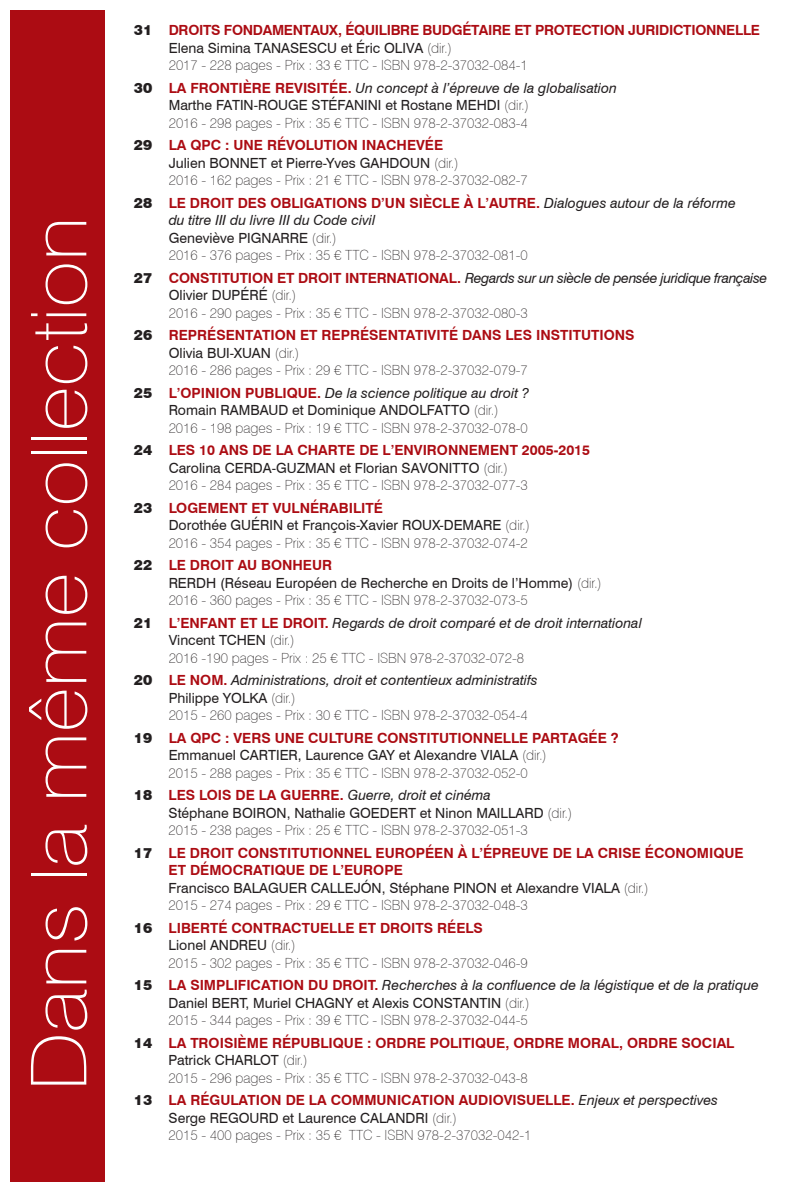
<style>
.page{position:relative;width:794px;height:1191px;background:#fff}
.page>*{position:absolute;margin:0;border:0;box-sizing:border-box;transform-origin:0 0}
.t1{font:100 77px "Swiss 721 BT";letter-spacing:-.01em;color:#fff;scale:1.13 1}
.t2{font:100 14px/17.5px "Swiss 721 BT";color:#231f20}
.t3{font:700 14px/17.5px "Swiss 721 BT";color:#ac0c13}
.t4{font:italic 14px/17.5px "Swiss 721 BT";color:#231f20}
.t5{font:700 14px/17.5px "Swiss 721 BT";letter-spacing:-.02em;color:#ac0c13}
.s1{font-weight:900;color:#231f20}
.s2{font-weight:400;color:#231f20}
.s3{font-weight:100;color:#231f20}
.s4{font-weight:900}
.s5{font-weight:700;color:#ac0c13}
.s6{font-weight:400;font-style:italic}
.s7{font-weight:400}
.s8{font-weight:900;font-style:normal}
.s9{font-weight:700;font-style:normal;color:#ac0c13}
.s10{font-style:normal}
.s11{font-weight:100;font-style:normal}
</style>
<div class="page">
<div style="left:10px;top:10px;width:94px;height:1171px;background:#ac0c13"></div>
<p class="t1" style="left:12px;top:1091px;width:776px;rotate:-90deg">Dans la même collection</p>
<p class="t5" style="left:169px;top:22px;width:593px;text-indent:-35px"><span class="s1">31</span> DROITS FONDAMENTAUX, ÉQUILIBRE BUDGÉTAIRE ET PROTECTION JURIDICTIONNELLE<br><span class="s2">Elena Simina TANASESCU et Éric OLIVA</span> <span class="s3">(dir.)<br>2017 - 228 pages - Prix : 33 € TTC - ISBN 978-2-37032-084-1</span></p>
<p class="t2" style="left:169px;top:79px;width:449px;text-indent:-35px"><span class="s4">30</span> <span class="s5">LA FRONTIÈRE REVISITÉE.</span> <span class="s6">Un concept à l’épreuve de la globalisation<br></span><span class="s7">Marthe FATIN-ROUGE STÉFANINI et Rostane MEHDI</span> (dir.)<br>2016 - 298 pages - Prix : 35 € TTC - ISBN 978-2-37032-083-4</p>
<p class="t2" style="left:169px;top:137px;width:361px;text-indent:-35px"><span class="s4">29</span> <span class="s5">LA QPC : UNE RÉVOLUTION INACHEVÉE<br></span><span class="s7">Julien BONNET et Pierre-Yves GAHDOUN</span> (dir.)<br>2016 - 162 pages - Prix : 21 € TTC - ISBN 978-2-37032-082-7</p>
<p class="t4" style="left:169px;top:194px;width:568px;text-indent:-35px"><span class="s8">28</span> <span class="s9">LE DROIT DES OBLIGATIONS D’UN SIÈCLE À L’AUTRE.</span> Dialogues autour de la réforme du titre III du livre III du Code civil<br><span class="s10">Geneviève PIGNARRE</span> <span class="s11">(dir.)<br>2016 - 376 pages - Prix : 35 € TTC - ISBN 978-2-37032-081-0</span></p>
<p class="t2" style="left:169px;top:269px;width:600px;text-indent:-35px"><span class="s4">27</span> <span class="s5">CONSTITUTION ET DROIT INTERNATIONAL.</span> <span class="s6">Regards sur un siècle de pensée juridique française<br></span><span class="s7">Olivier DUPÉRÉ</span> (dir.)<br>2016 - 290 pages - Prix : 35 € TTC - ISBN 978-2-37032-080-3</p>
<p class="t2" style="left:169px;top:326px;width:467px;text-indent:-35px"><span class="s4">26</span> <span class="s5">REPRÉSENTATION ET REPRÉSENTATIVITÉ DANS LES INSTITUTIONS<br></span><span class="s7">Olivia BUI-XUAN</span> (dir.)<br>2016 - 286 pages - Prix : 29 € TTC - ISBN 978-2-37032-079-7</p>
<p class="t2" style="left:169px;top:384px;width:362px;text-indent:-35px"><span class="s4">25</span> <span class="s5">L’OPINION PUBLIQUE.</span> <span class="s6">De la science politique au droit ?<br></span><span class="s7">Romain RAMBAUD et Dominique ANDOLFATTO</span> (dir.)<br>2016 - 198 pages - Prix : 19 € TTC - ISBN 978-2-37032-078-0</p>
<p class="t2" style="left:169px;top:441px;width:423px;text-indent:-35px"><span class="s4">24</span> <span class="s5">LES 10 ANS DE LA CHARTE DE L’ENVIRONNEMENT 2005-2015<br></span><span class="s7">Carolina CERDA-GUZMAN et Florian SAVONITTO</span> (dir.)<br>2016 - 284 pages - Prix : 35 € TTC - ISBN 978-2-37032-077-3</p>
<p class="t2" style="left:169px;top:499px;width:363px;text-indent:-35px"><span class="s4">23</span> <span class="s5">LOGEMENT ET VULNÉRABILITÉ<br></span><span class="s7">Dorothée GUÉRIN et François-Xavier ROUX-DEMARE</span> (dir.)<br>2016 - 354 pages - Prix : 35 € TTC - ISBN 978-2-37032-074-2</p>
<p class="t2" style="left:169px;top:556px;width:434px;text-indent:-35px"><span class="s4">22</span> <span class="s5">LE DROIT AU BONHEUR<br></span><span class="s7">RERDH (Réseau Européen de Recherche en Droits de l’Homme)</span> (dir.)<br>2016 - 360 pages - Prix : 35 € TTC - ISBN 978-2-37032-073-5</p>
<p class="t2" style="left:169px;top:614px;width:475px;text-indent:-35px"><span class="s4">21</span> <span class="s5">L’ENFANT ET LE DROIT.</span> <span class="s6">Regards de droit comparé et de droit international<br></span><span class="s7">Vincent TCHEN</span> (dir.)<br>2016 -190 pages - Prix : 25 € TTC - ISBN 978-2-37032-072-8</p>
<p class="t2" style="left:169px;top:671px;width:370px;text-indent:-35px"><span class="s4">20</span> <span class="s5">LE NOM.</span> <span class="s6">Administrations, droit et contentieux administratifs<br></span><span class="s7">Philippe YOLKA</span> (dir.)<br>2015 - 260 pages - Prix : 30 € TTC - ISBN 978-2-37032-054-4</p>
<p class="t2" style="left:169px;top:729px;width:451px;text-indent:-35px"><span class="s4">19</span> <span class="s5">LA QPC : VERS UNE CULTURE CONSTITUTIONNELLE PARTAGÉE ?<br></span><span class="s7">Emmanuel CARTIER, Laurence GAY et Alexandre VIALA</span> (dir.)<br>2015 - 288 pages - Prix : 35 € TTC - ISBN 978-2-37032-052-0</p>
<p class="t2" style="left:169px;top:786px;width:405px;text-indent:-35px"><span class="s4">18</span> <span class="s5">LES LOIS DE LA GUERRE.</span> <span class="s6">Guerre, droit et cinéma<br></span><span class="s7">Stéphane BOIRON, Nathalie GOEDERT et Ninon MAILLARD</span> (dir.)<br>2015 - 238 pages - Prix : 25 € TTC - ISBN 978-2-37032-051-3</p>
<p class="t3" style="left:169px;top:843px;width:576px;text-indent:-35px"><span class="s1">17</span> LE DROIT CONSTITUTIONNEL EUROPÉEN À L’ÉPREUVE DE LA CRISE ÉCONOMIQUE ET DÉMOCRATIQUE DE L’EUROPE<br><span class="s2">Francisco BALAGUER CALLEJÓN, Stéphane PINON et Alexandre VIALA</span> <span class="s3">(dir.)<br>2015 - 274 pages - Prix : 29 € TTC - ISBN 978-2-37032-048-3</span></p>
<p class="t2" style="left:169px;top:918px;width:361px;text-indent:-35px"><span class="s4">16</span> <span class="s5">LIBERTÉ CONTRACTUELLE ET DROITS RÉELS<br></span><span class="s7">Lionel ANDREU</span> (dir.)<br>2015 - 302 pages - Prix : 35 € TTC - ISBN 978-2-37032-046-9</p>
<p class="t2" style="left:169px;top:976px;width:592px;text-indent:-35px"><span class="s4">15</span> <span class="s5">LA SIMPLIFICATION DU DROIT.</span> <span class="s6">Recherches à la confluence de la légistique et de la pratique<br></span><span class="s7">Daniel BERT, Muriel CHAGNY et Alexis CONSTANTIN</span> (dir.)<br>2015 - 344 pages - Prix : 39 € TTC - ISBN 978-2-37032-044-5</p>
<p class="t3" style="left:169px;top:1033px;width:567px;text-indent:-35px"><span class="s1">14</span> LA TROISIÈME RÉPUBLIQUE : ORDRE POLITIQUE, ORDRE MORAL, ORDRE SOCIAL<br><span class="s2">Patrick CHARLOT</span> <span class="s3">(dir.)<br>2015 - 296 pages - Prix : 35 € TTC - ISBN 978-2-37032-043-8</span></p>
<p class="t2" style="left:169px;top:1091px;width:551px;text-indent:-35px"><span class="s4">13</span> <span class="s5">LA RÉGULATION DE LA COMMUNICATION AUDIOVISUELLE.</span> <span class="s6">Enjeux et perspectives<br></span><span class="s7">Serge REGOURD et Laurence CALANDRI</span> (dir.)<br>2015 - 400 pages - Prix : 35 € TTC - ISBN 978-2-37032-042-1</p>
</div>
